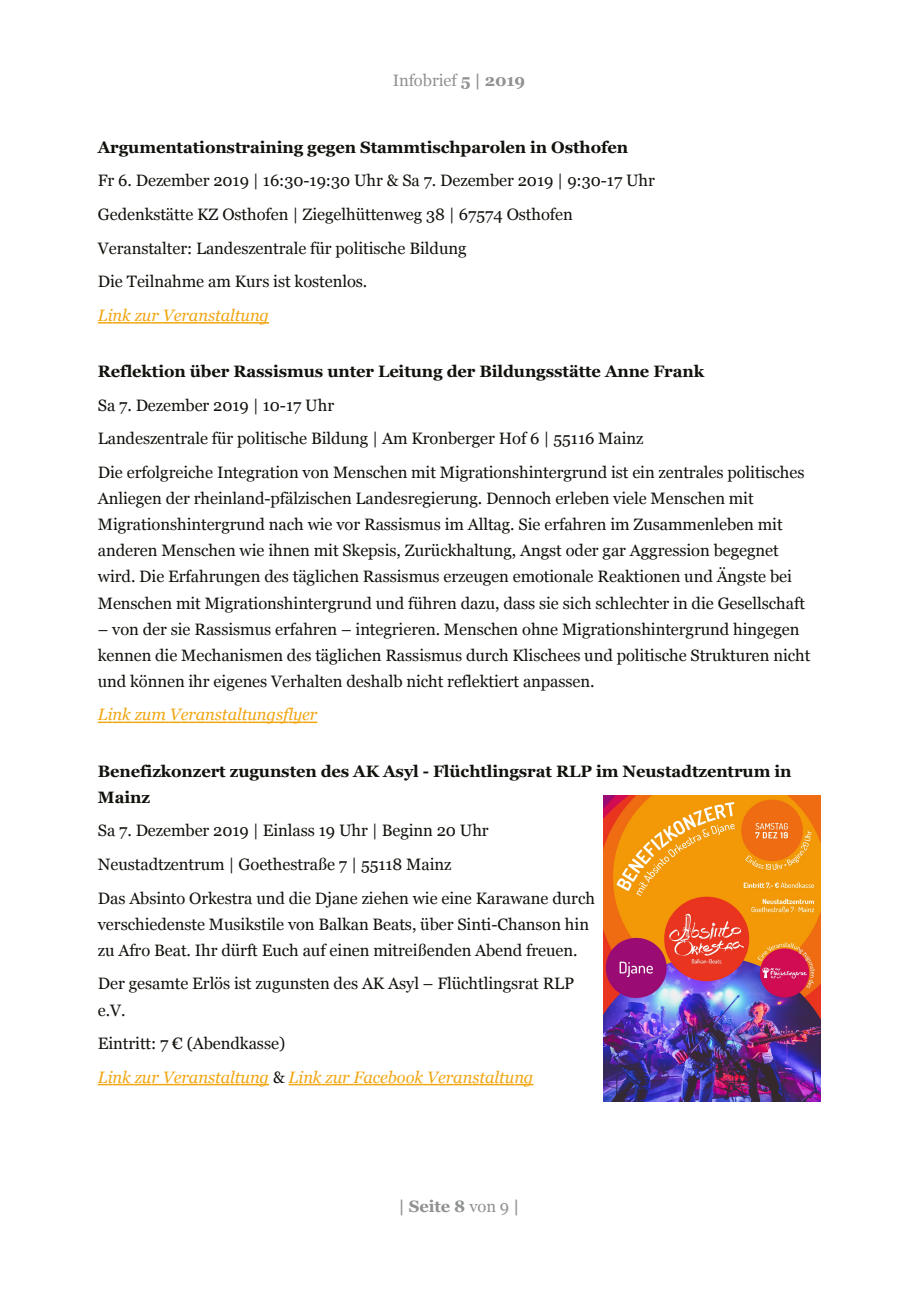
<style>
.page{position:relative;width:919px;height:1289px;background:#fff}
.page>*{position:absolute;margin:0;border:0;box-sizing:border-box;transform-origin:0 0}
.t1{font:16.5px/26.1px "Georgia";letter-spacing:-.005em;color:#12120d}
.t2{font:700 16.5px/26.1px "Georgia";letter-spacing:-.005em;color:#12120d}
.t3{font:italic 16.5px/33.6px "Georgia";letter-spacing:-.005em;color:#f1a612}
.t4{font:16.5px "Georgia";letter-spacing:-.005em;color:#909191}
.t5{font:700 16.5px "Georgia";letter-spacing:-.005em;color:#909191}
.s1{font-weight:700}
.s2{font-style:normal;color:#12120d}
.s3{font-weight:400}
</style>
<div class="page">
<svg style="left:98px;top:322px;width:171px;height:1px"></svg>
<svg style="left:98px;top:721px;width:219px;height:2px"></svg>
<svg style="left:98px;top:1083px;width:171px;height:2px"></svg>
<svg style="left:288px;top:1083px;width:245px;height:2px"></svg>
<img style="left:603px;top:795px;width:217px;height:306px">
<p class="t4" style="left:393px;top:71px;width:134px">Infobrief <span class="s1">5 | 2019</span></p>
<p class="t2" style="left:98px;top:134px;width:532px">Argumentationstraining gegen Stammtischparolen in Osthofen</p>
<p class="t1" style="left:98px;top:164px;width:558px;line-height:33.6px">Fr 6. Dezember 2019 | 16:30-19:30 Uhr &amp; Sa 7. Dezember 2019 | 9:30-17 Uhr Gedenkstätte KZ Osthofen | Ziegelhüttenweg 38 | 67574 Osthofen Veranstalter: Landeszentrale für politische Bildung<br>Die Teilnahme am Kurs ist kostenlos.</p>
<p class="t3" style="left:98px;top:298px;width:173px">Link zur Veranstaltung</p>
<p class="t2" style="left:98px;top:358px;width:608px">Reflektion über Rassismus unter Leitung der Bildungsstätte Anne Frank</p>
<p class="t1" style="left:98px;top:388px;width:708px;line-height:33.6px">Sa 7. Dezember 2019 | 10-17 Uhr<br>Landeszentrale für politische Bildung | Am Kronberger Hof 6 | 55116 Mainz<br>Die erfolgreiche Integration von Menschen mit Migrationshintergrund ist ein zentrales politisches</p>
<p class="t1" style="left:98px;top:485px;width:708px">Anliegen der rheinland-pfälzischen Landesregierung. Dennoch erleben viele Menschen mit Migrationshintergrund nach wie vor Rassismus im Alltag. Sie erfahren im Zusammenleben mit anderen Menschen wie ihnen mit Skepsis, Zurückhaltung, Angst oder gar Aggression begegnet wird. Die Erfahrungen des täglichen Rassismus erzeugen emotionale Reaktionen und Ängste bei Menschen mit Migrationshintergrund und führen dazu, dass sie sich schlechter in die Gesellschaft</p>
<p class="t1" style="left:98px;top:616px;width:714px">– von der sie Rassismus erfahren – integrieren. Menschen ohne Migrationshintergrund hingegen kennen die Mechanismen des täglichen Rassismus durch Klischees und politische Strukturen nicht und können ihr eigenes Verhalten deshalb nicht reflektiert anpassen.</p>
<p class="t3" style="left:98px;top:698px;width:221px">Link zum Veranstaltungsflyer</p>
<p class="t2" style="left:98px;top:757px;width:695px">Benefizkonzert zugunsten des AK Asyl - Flüchtlingsrat RLP im Neustadtzentrum in<br>Mainz</p>
<p class="t1" style="left:98px;top:813px;width:498px;line-height:33.6px">Sa 7. Dezember 2019 | Einlass 19 Uhr | Beginn 20 Uhr<br>Neustadtzentrum | Goethestraße 7 | 55118 Mainz<br>Das Absinto Orkestra und die Djane ziehen wie eine Karawane durch</p>
<p class="t1" style="left:98px;top:910px;width:492px">verschiedenste Musikstile von Balkan Beats, über Sinti-Chanson hin zu Afro Beat. Ihr dürft Euch auf einen mitreißenden Abend freuen.</p>
<p class="t1" style="left:98px;top:970px;width:478px">Der gesamte Erlös ist zugunsten des AK Asyl – Flüchtlingsrat RLP e.V.</p>
<p class="t3" style="left:98px;top:1026px;width:437px"><span class="s2">Eintritt: 7 € (Abendkasse)<br></span>Link zur Veranstaltung <span class="s2">&amp;</span> Link zur Facebook Veranstaltung</p>
<p class="t5" style="left:398px;top:1196px;width:123px">| Seite 8 <span class="s3">von 9</span> |</p>
</div>
